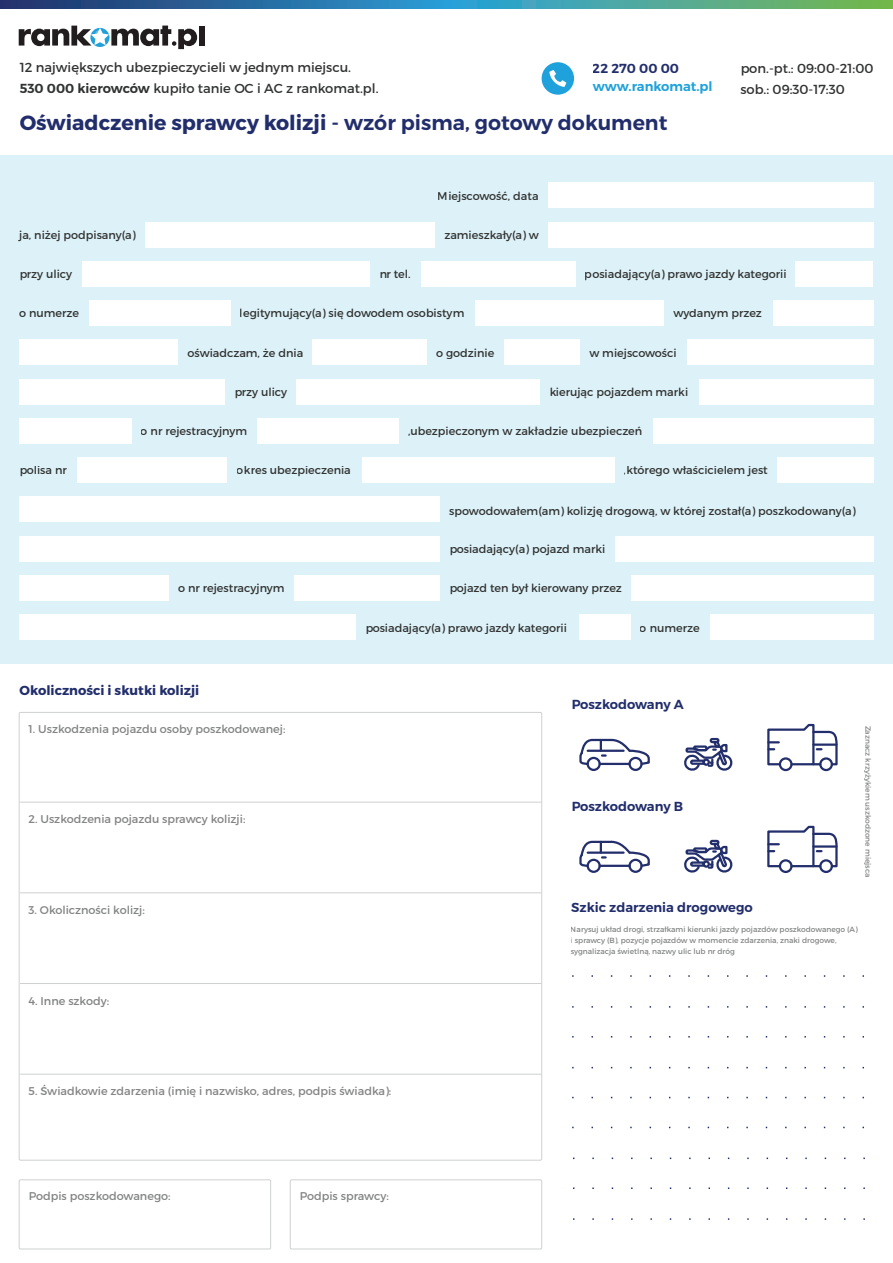
<style>
.page{position:relative;width:893px;height:1263px;background:#fff}
.page>*{position:absolute;margin:0;border:0;box-sizing:border-box;transform-origin:0 0}
.t1{font:700 20.55px "Montserrat";color:#222e6c}
.t2{font:13.05px/21.3px "Montserrat";color:#313232}
.t3{font:600 13.05px "Montserrat";color:#222e6c}
.t4{font:700 13.05px "Montserrat";color:#222e6c}
.t5{font:600 13.05px "Montserrat";color:#1fa2db}
.t6{font:11.25px "Montserrat";color:#313232}
.t7{font:11.25px "Montserrat";color:#828383}
.t8{font:7.5px/11.2px "Montserrat";color:#828383}
.s1{font-weight:600}
</style>
<div class="page">
<div style="left:0;top:155px;width:893px;height:508px;background:#ddf2f8"></div>
<div style="left:199px;top:26px;width:6px;height:20px;background:#211d1e"></div>
<svg style="left:19px;top:26px;width:178px;height:23px"></svg>
<svg style="left:0;top:0;width:893px;height:8px;background:#3c8898"></svg>
<div style="left:548px;top:183px;width:325px;height:25px;background:#fff"></div>
<div style="left:145px;top:222px;width:290px;height:25px;background:#fff"></div>
<div style="left:82px;top:261px;width:287px;height:25px;background:#fff"></div>
<div style="left:89px;top:301px;width:141px;height:25px;background:#fff"></div>
<div style="left:19px;top:340px;width:159px;height:25px;background:#fff"></div>
<div style="left:19px;top:379px;width:206px;height:25px;background:#fff"></div>
<div style="left:19px;top:418px;width:112px;height:25px;background:#fff"></div>
<div style="left:19px;top:497px;width:421px;height:25px;background:#fff"></div>
<div style="left:19px;top:536px;width:421px;height:25px;background:#fff"></div>
<div style="left:19px;top:615px;width:337px;height:25px;background:#fff"></div>
<div style="left:579px;top:615px;width:51px;height:25px;background:#fff"></div>
<div style="left:710px;top:615px;width:163px;height:25px;background:#fff"></div>
<div style="left:19px;top:575px;width:150px;height:25px;background:#fff"></div>
<div style="left:615px;top:536px;width:258px;height:25px;background:#fff"></div>
<div style="left:631px;top:575px;width:242px;height:25px;background:#fff"></div>
<div style="left:294px;top:575px;width:146px;height:25px;background:#fff"></div>
<div style="left:313px;top:340px;width:114px;height:25px;background:#fff"></div>
<div style="left:297px;top:379px;width:243px;height:25px;background:#fff"></div>
<div style="left:257px;top:418px;width:142px;height:25px;background:#fff"></div>
<div style="left:77px;top:458px;width:150px;height:25px;background:#fff"></div>
<div style="left:362px;top:458px;width:253px;height:25px;background:#fff"></div>
<div style="left:777px;top:458px;width:96px;height:25px;background:#fff"></div>
<div style="left:653px;top:418px;width:220px;height:25px;background:#fff"></div>
<div style="left:699px;top:379px;width:174px;height:25px;background:#fff"></div>
<div style="left:504px;top:340px;width:76px;height:25px;background:#fff"></div>
<div style="left:686px;top:340px;width:187px;height:25px;background:#fff"></div>
<div style="left:475px;top:301px;width:189px;height:25px;background:#fff"></div>
<div style="left:421px;top:261px;width:154px;height:25px;background:#fff"></div>
<div style="left:795px;top:261px;width:78px;height:25px;background:#fff"></div>
<div style="left:548px;top:222px;width:325px;height:25px;background:#fff"></div>
<div style="left:772px;top:301px;width:101px;height:25px;background:#fff"></div>
<div style="left:19px;top:1179px;width:252px;height:70px;border:1px solid #cfd0d0"></div>
<div style="left:290px;top:1179px;width:252px;height:70px;border:1px solid #cfd0d0"></div>
<hr style="left:20px;top:802px;width:522px;height:1px;background:#cfd0d0">
<hr style="left:20px;top:892px;width:522px;height:1px;background:#cfd0d0">
<hr style="left:20px;top:983px;width:522px;height:1px;background:#cfd0d0">
<hr style="left:20px;top:1074px;width:522px;height:1px;background:#cfd0d0">
<svg style="left:573px;top:1157px;width:292px;height:2px"></svg>
<svg style="left:573px;top:1187px;width:292px;height:2px"></svg>
<svg style="left:573px;top:1218px;width:292px;height:2px"></svg>
<svg style="left:572px;top:1127px;width:292px;height:1px"></svg>
<svg style="left:572px;top:1097px;width:292px;height:1px"></svg>
<svg style="left:572px;top:1067px;width:292px;height:1px"></svg>
<svg style="left:572px;top:1036px;width:292px;height:1px"></svg>
<svg style="left:572px;top:1006px;width:292px;height:2px"></svg>
<svg style="left:572px;top:975px;width:292px;height:2px"></svg>
<div style="left:710px;top:738px;width:9px;height:5px;border:2px solid #232e6c"></div>
<svg style="left:684px;top:739px;width:49px;height:32px"></svg>
<div style="left:587px;top:757px;width:14px;height:14px;border:2px solid #232e6c;border-radius:50%"></div>
<div style="left:628px;top:757px;width:15px;height:14px;border:2px solid #232e6c;border-radius:50%"></div>
<svg style="left:579px;top:738px;width:71px;height:28px"></svg>
<div style="left:819px;top:757px;width:14px;height:14px;border:2px solid #232e6c;border-radius:50%"></div>
<div style="left:779px;top:757px;width:14px;height:14px;border:2px solid #232e6c;border-radius:50%"></div>
<svg style="left:767px;top:723px;width:71px;height:43px"></svg>
<div style="left:710px;top:840px;width:9px;height:5px;border:2px solid #232e6c"></div>
<svg style="left:684px;top:841px;width:49px;height:32px"></svg>
<div style="left:587px;top:859px;width:14px;height:14px;border:2px solid #232e6c;border-radius:50%"></div>
<div style="left:628px;top:859px;width:15px;height:14px;border:2px solid #232e6c;border-radius:50%"></div>
<svg style="left:579px;top:840px;width:71px;height:28px"></svg>
<div style="left:819px;top:859px;width:14px;height:14px;border:2px solid #232e6c;border-radius:50%"></div>
<div style="left:779px;top:859px;width:14px;height:14px;border:2px solid #232e6c;border-radius:50%"></div>
<svg style="left:767px;top:825px;width:71px;height:43px"></svg>
<div style="left:542px;top:62px;width:32px;height:33px;background:#1fa2db;border-radius:50%"></div>
<svg style="left:549px;top:70px;width:17px;height:17px"></svg>
<p class="t2" style="left:20px;top:57px;width:360px">12 największych ubezpieczycieli w jednym miejscu.<br><span class="s1">530 000 kierowców</span> kupiło tanie OC i AC z rankomat.pl.</p>
<p class="t2" style="left:740px;top:58px;width:135px">pon.-pt.: 09:00-21:00</p>
<p class="t3" style="left:593px;top:60px;width:88px">22 270 00 00</p>
<p class="t5" style="left:593px;top:78px;width:121px">www.rankomat.pl</p>
<p class="t2" style="left:740px;top:79px;width:106px">sob.: 09:30-17:30</p>
<h1 class="t1" style="left:20px;top:110px;width:649px">Oświadczenie sprawcy kolizji <span class="s1">- wzór pisma, gotowy dokument</span></h1>
<p class="t6" style="left:19px;top:228px;width:118px">ja, niżej podpisany(a)</p>
<p class="t6" style="left:19px;top:267px;width:55px">przy ulicy</p>
<p class="t6" style="left:19px;top:307px;width:61px">o numerze</p>
<p class="t6" style="left:438px;top:189px;width:102px">Miejscowość, data</p>
<p class="t6" style="left:444px;top:228px;width:96px">zamieszkały(a) w</p>
<p class="t6" style="left:379px;top:267px;width:33px">nr tel.</p>
<p class="t6" style="left:585px;top:267px;width:203px">posiadający(a) prawo jazdy kategorii</p>
<p class="t6" style="left:240px;top:307px;width:226px">legitymujący(a) się dowodem osobistym</p>
<p class="t6" style="left:673px;top:307px;width:90px">wydanym przez</p>
<p class="t6" style="left:187px;top:346px;width:117px">oświadczam, że dnia</p>
<p class="t6" style="left:234px;top:385px;width:55px">przy ulicy</p>
<p class="t6" style="left:141px;top:424px;width:108px">o nr rejestracyjnym</p>
<p class="t6" style="left:19px;top:464px;width:49px">polisa nr</p>
<p class="t6" style="left:237px;top:464px;width:115px">okres ubezpieczenia</p>
<p class="t6" style="left:178px;top:581px;width:108px">o nr rejestracyjnym</p>
<p class="t6" style="left:436px;top:346px;width:60px">o godzinie</p>
<p class="t6" style="left:589px;top:346px;width:89px">w miejscowości</p>
<p class="t6" style="left:549px;top:385px;width:140px">kierując pojazdem marki</p>
<p class="t6" style="left:408px;top:424px;width:236px">,ubezpieczonym w zakładzie ubezpieczeń</p>
<p class="t6" style="left:624px;top:464px;width:145px">,którego właścicielem jest</p>
<p class="t6" style="left:449px;top:504px;width:408px">spowodowałem(am) kolizję drogową, w której został(a) poszkodowany(a)</p>
<p class="t6" style="left:449px;top:542px;width:158px">posiadający(a) pojazd marki</p>
<p class="t6" style="left:449px;top:581px;width:174px">pojazd ten był kierowany przez</p>
<p class="t6" style="left:365px;top:621px;width:203px">posiadający(a) prawo jazdy kategorii</p>
<p class="t6" style="left:640px;top:621px;width:61px">o numerze</p>
<p class="t4" style="left:20px;top:682px;width:181px">Okoliczności i skutki kolizji</p>
<p class="t7" style="left:29px;top:722px;width:258px">1. Uszkodzenia pojazdu osoby poszkodowanej:</p>
<p class="t7" style="left:29px;top:812px;width:218px">2. Uszkodzenia pojazdu sprawcy kolizji:</p>
<p class="t7" style="left:29px;top:903px;width:118px">3. Okoliczności kolizj:</p>
<p class="t7" style="left:29px;top:994px;width:82px">4. Inne szkody:</p>
<p class="t3" style="left:571px;top:696px;width:114px">Poszkodowany A</p>
<p class="t3" style="left:571px;top:798px;width:114px">Poszkodowany B</p>
<p class="t3" style="left:571px;top:899px;width:183px">Szkic zdarzenia drogowego</p>
<p class="t8" style="left:874px;top:725px;width:153px;rotate:90deg">Zaznacz krzyżykiem uszkodzone miejsca</p>
<p class="t8" style="left:571px;top:923px;width:288px">Narysuj układ drogi, strzałkami kierunki jazdy pojazdów poszkodowanego (A) i sprawcy (B), pozycje pojazdów w momencie zdarzenia, znaki drogowe, sygnalizacja świetlną, nazwy ulic lub nr dróg</p>
<p class="t7" style="left:29px;top:1084px;width:364px">5. Świadkowie zdarzenia (imię i nazwisko, adres, podpis świadka):</p>
<p class="t7" style="left:29px;top:1189px;width:144px">Podpis poszkodowanego:</p>
<p class="t7" style="left:300px;top:1189px;width:91px">Podpis sprawcy:</p>
</div>
